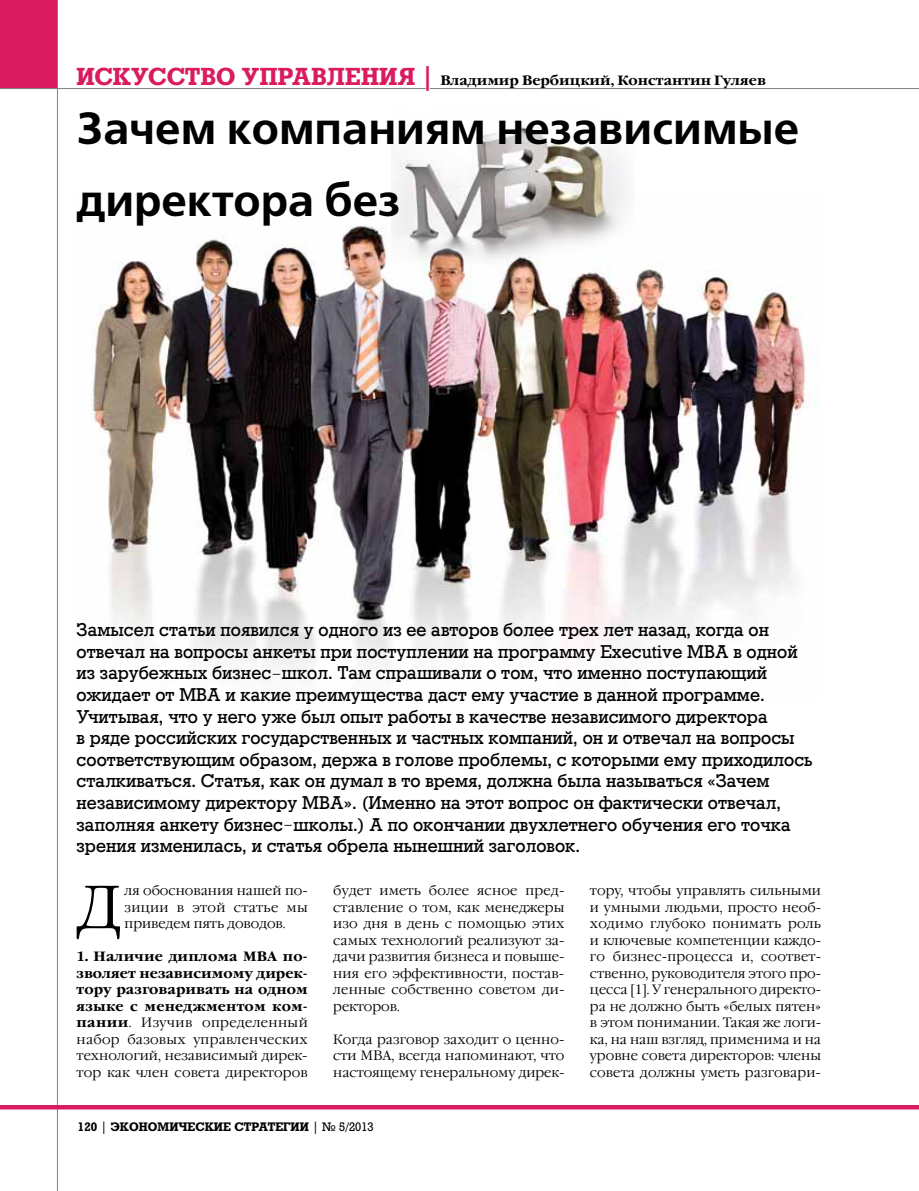
<style>
.page{position:relative;width:919px;height:1191px;background:#fff}
.page>*{position:absolute;margin:0;border:0;box-sizing:border-box;transform-origin:0 0}
.t1{font:300 60.6px "Garamond C";color:#000}
.t2{font:700 45px/72px "Free Set C";color:#000}
.t3{font:700 24px "Rodeo";letter-spacing:.01em;color:#da1b60}
.t4{font:18px/21.6px "Rodeo";letter-spacing:.005em;color:#000}
.t5{font:300 13.5px/16.5px "Garamond C";letter-spacing:.005em;color:#000;text-align:justify}
.t6{font:700 13.5px "Garamond C";color:#000}
.t7{font:700 12px "Rodeo";color:#000}
.s1{font-family:"Rodeo";font-size:24px;color:#da1b60}
.s2{font-size:12px}
.s3{font-weight:700}
.s4{font-weight:400}
</style>
<div class="page">
<div style="left:0;top:0;width:58px;height:89px;background:#da1b60"></div>
<hr style="left:57px;top:0;width:1px;height:1191px;background:#808285">
<hr style="left:0;top:88px;width:918px;height:1px;background:#808285">
<hr style="left:0;top:1105px;width:918px;height:4px;background:#da1b60">
<img style="left:91px;top:226px;width:727px;height:444px">
<img style="left:392px;top:127px;width:242px;height:142px">
<h3 class="t3" style="left:77px;top:62px;width:37px">Искусство</h3>
<h3 class="t3" style="left:242px;top:62px;width:53px">управ</h3>
<h3 class="t3" style="left:327px;top:62px;width:37px">лени</h3>
<p class="t6" style="left:398px;top:73px;width:369px"><span class="s1">я |</span> Владимир Вербицкий, Константин Гуляев</p>
<h2 class="t2" style="left:77px;top:93px;width:724px">Зачем компаниям независимые директора без</h2>
<p class="t4" style="left:77px;top:619px;width:737px">Замысел статьи появился у одного из ее авторов более трех лет назад, когда он отвечал на вопросы анкеты при поступлении на программу Executive МВА в одной из зарубежных бизнес<span class="s2">-</span>школ. Там спрашивали о том, что именно поступающий ожидает от МВА и какие преимущества даст ему участие в данной программе.<br>Учитывая, что у него уже был опыт работы в качестве независимого директора<br>в ряде российских государственных и частных компаний, он и отвечал на вопросы соответствующим образом, держа в голове проблемы, с которыми ему приходилось сталкиваться. Статья, как он думал в то время, должна была называться «Зачем независимому директору МВА». (Именно на этот вопрос он фактически отвечал, заполняя анкету бизнес<span class="s2">-</span>школы.) А по окончании двухлетнего обучения его точка зрения изменилась, и статья обрела нынешний заголовок.</p>
<h1 class="t1" style="left:78px;top:874px;width:44px">Д</h1>
<p class="t5" style="left:125px;top:882px;width:185px">ля обоснования нашей по&shy;зиции в этой статье мы приведем пять доводов.</p>
<p class="t5" style="left:77px;top:948px;width:233px"><span class="s3">1. Наличие диплома МВА по&shy;зволяет независимому дирек&shy;тору разговаривать на одном языке с менеджментом ком&shy;пании</span>. Изучив определенный набор базовых управленческих технологий, независимый дирек&shy;тор как член совета директоров</p>
<p class="t5" style="left:590px;top:882px;width:233px">тору, чтобы управлять сильными и умными людьми, просто необ&shy;ходимо глубоко понимать роль и ключевые компетенции каждо&shy;го бизнес-процесса и, соответ&shy;ственно, руководителя этого про&shy;цесса [1]. У генерального директо&shy;ра не должно быть «белых пятен» в этом понимании. Такая же логи&shy;ка, на наш взгляд, применима и на уровне совета директоров: члены совета должны уметь разговари-</p>
<p class="t5" style="left:333px;top:882px;width:233px">будет иметь более ясное пред&shy;ставление о том, как менеджеры изо дня в день с помощью этих самых технологий реализуют за&shy;дачи развития бизнеса и повыше&shy;ния его эффективности, постав&shy;ленные собственно советом ди&shy;ректоров.</p>
<p class="t5" style="left:333px;top:1031px;width:233px">Когда разговор заходит о ценно&shy;сти MBA, всегда напоминают, что настоящему генеральному дирек-</p>
<p class="t7" style="left:78px;top:1119px;width:297px">120 <span class="s4">|</span> ЭКОНОМИЧЕСКИЕ СТРАТЕГИИ <span class="s4">| № 5/2013</span></p>
</div>
